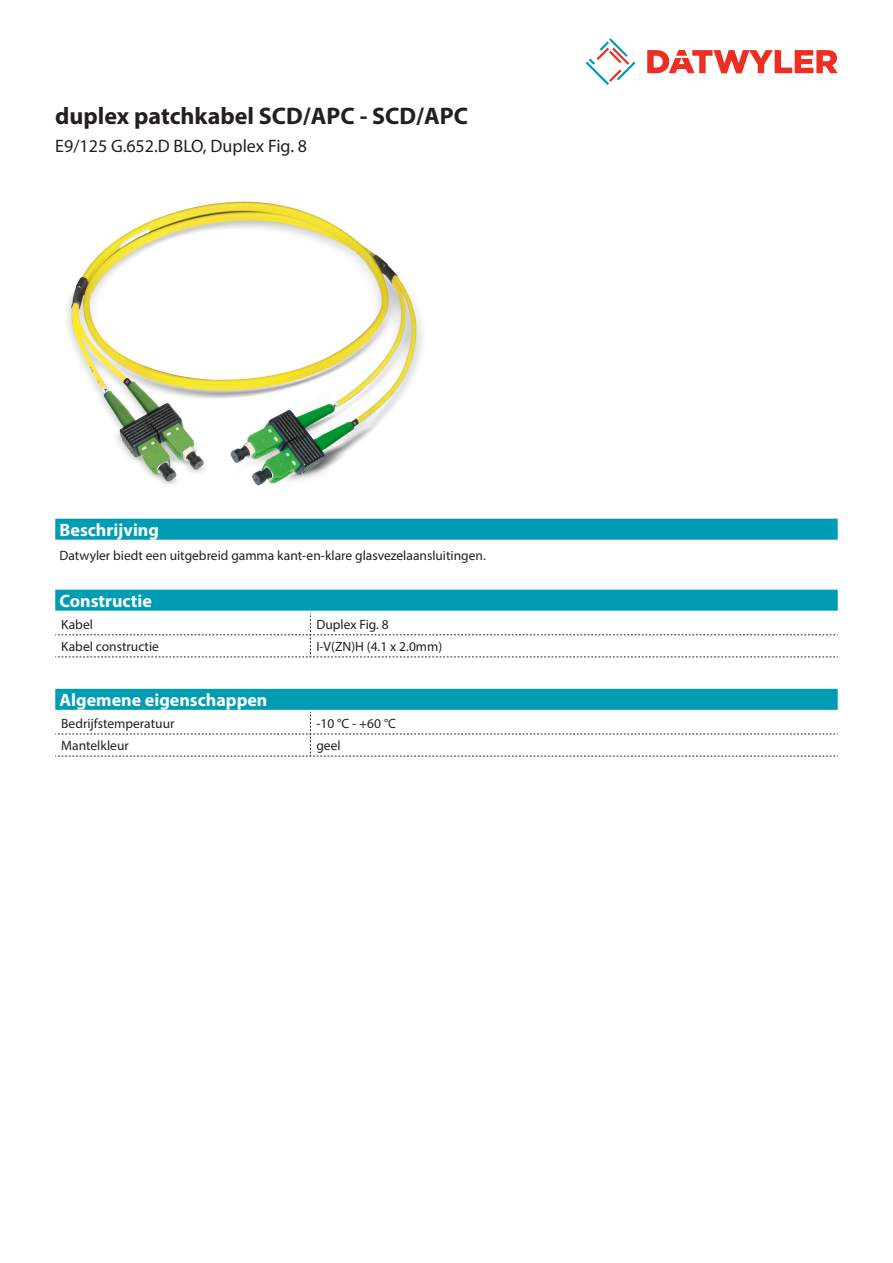
<style>
.page{position:relative;width:893px;height:1263px;background:#fff}
.page>*{position:absolute;margin:0;border:0;box-sizing:border-box;transform-origin:0 0}
.Product_Head{font:700 24px "Myriad Pro";color:#231f20}
.Standard_Head_Proper{font:700 18px "Myriad Pro";color:#fff}
.SubHead{font:18px "Myriad Pro";color:#231f20}
.myriad_light_propert{font:13.5px "Myriad Pro";color:#231f20}
.Standard_text{font:13.5px "Myriad Pro";color:#231f20}
</style>
<div class="page">
<svg style="left:586px;top:38px;width:49px;height:47px"></svg>
<svg style="left:647px;top:50px;width:191px;height:23px"></svg>
<div style="left:55px;top:590px;width:783px;height:21px;background:#009cb3"></div>
<svg style="left:55px;top:613px;width:783px;height:45px"></svg>
<img style="left:67px;top:201px;width:356px;height:285px">
<div style="left:55px;top:519px;width:783px;height:21px;background:#009cb3"></div>
<div style="left:55px;top:689px;width:783px;height:21px;background:#009cb3"></div>
<svg style="left:55px;top:712px;width:783px;height:45px"></svg>
<p class="Product_Head" style="left:55px;top:101px;width:414px">duplex patchkabel SCD/APC - SCD/APC</p>
<p class="SubHead" style="left:55px;top:135px;width:253px">E9/125 G.652.D BLO, Duplex Fig. 8</p>
<p class="Standard_Head_Proper" style="left:60px;top:518px;width:101px">Beschrijving</p>
<p class="Standard_text" style="left:60px;top:547px;width:428px">Datwyler biedt een uitgebreid gamma kant-en-klare glasvezelaansluitingen.</p>
<p class="Standard_Head_Proper" style="left:60px;top:589px;width:94px">Constructie</p>
<p class="myriad_light_propert" style="left:61px;top:616px;width:33px">Kabel</p>
<p class="myriad_light_propert" style="left:316px;top:616px;width:74px">Duplex Fig. 8</p>
<p class="myriad_light_propert" style="left:61px;top:638px;width:99px">Kabel constructie</p>
<p class="myriad_light_propert" style="left:316px;top:638px;width:127px">I-V(ZN)H (4.1 x 2.0mm)</p>
<p class="Standard_Head_Proper" style="left:60px;top:688px;width:209px">Algemene eigenschappen</p>
<p class="myriad_light_propert" style="left:61px;top:715px;width:115px">Bedrijfstemperatuur</p>
<p class="myriad_light_propert" style="left:316px;top:715px;width:81px">-10 °C - +60 °C</p>
<p class="myriad_light_propert" style="left:61px;top:737px;width:69px">Mantelkleur</p>
<p class="myriad_light_propert" style="left:316px;top:737px;width:26px">geel</p>
</div>
